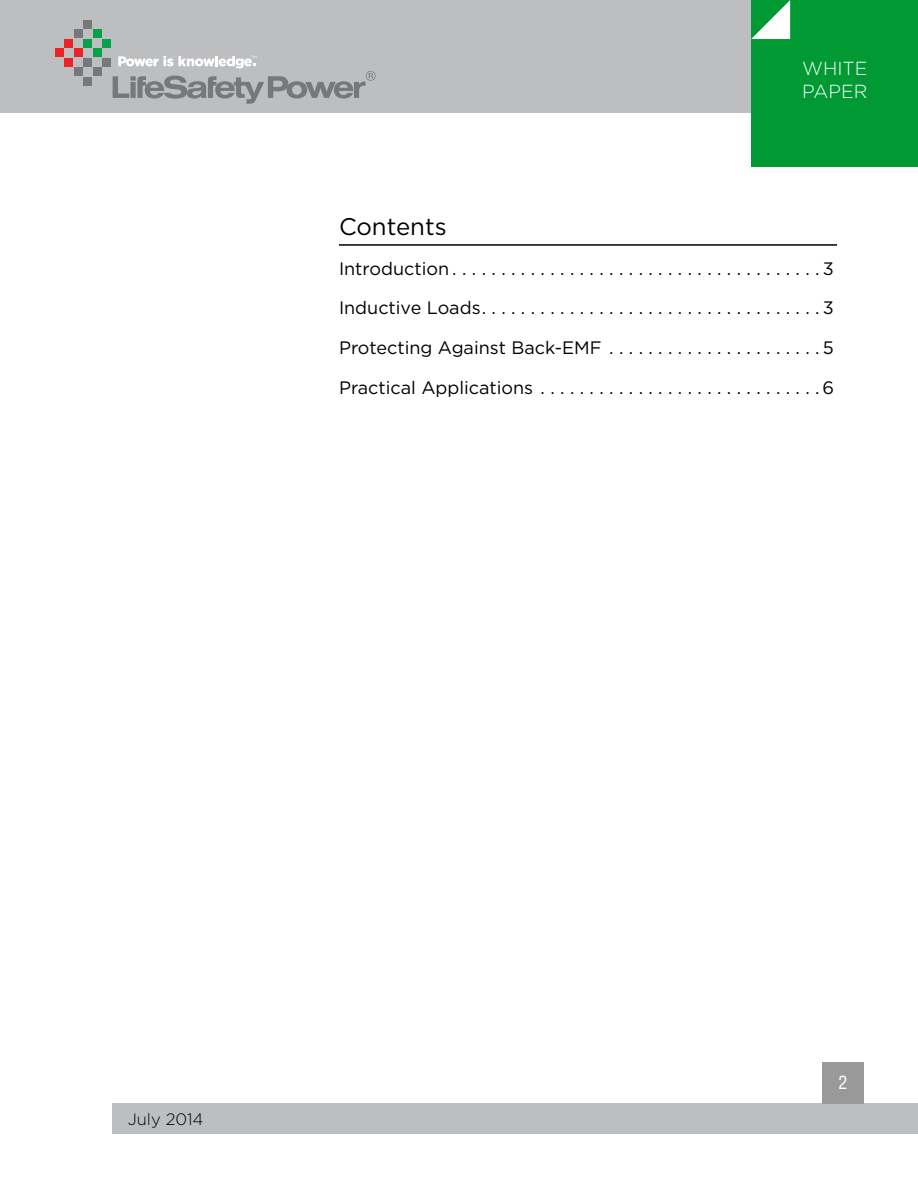
<style>
.page{position:relative;width:918px;height:1188px;background:#fff}
.page>*{position:absolute;margin:0;border:0;box-sizing:border-box;transform-origin:0 0}
.t1{font:24px "Gotham";color:#000}
.t2{font:300 18.9px/22.6px "Gotham";color:#fff}
.t3{font:18px/39.6px "Gotham";color:#000}
.t4{font:condensed 18px "Helvetica LT Std";color:#fff}
.t5{font:300 16.5px "Gotham";color:#000}
</style>
<div class="page">
<div style="left:0;top:0;width:918px;height:112px;background:#bcbec0"></div>
<div style="left:55px;top:49px;width:8px;height:8px;background:#eb2227"></div>
<div style="left:65px;top:39px;width:8px;height:8px;background:#eb2227"></div>
<div style="left:74px;top:49px;width:8px;height:8px;background:#eb2227"></div>
<div style="left:65px;top:58px;width:8px;height:8px;background:#eb2227"></div>
<div style="left:74px;top:68px;width:8px;height:8px;background:#77787b"></div>
<div style="left:84px;top:58px;width:8px;height:8px;background:#77787b"></div>
<div style="left:93px;top:68px;width:8px;height:8px;background:#77787b"></div>
<div style="left:103px;top:58px;width:8px;height:8px;background:#77787b"></div>
<div style="left:74px;top:30px;width:8px;height:8px;background:#77787b"></div>
<div style="left:84px;top:20px;width:8px;height:8px;background:#77787b"></div>
<div style="left:84px;top:77px;width:8px;height:8px;background:#77787b"></div>
<div style="left:84px;top:39px;width:8px;height:8px;background:#06a14b"></div>
<div style="left:93px;top:30px;width:8px;height:8px;background:#06a14b"></div>
<div style="left:103px;top:39px;width:8px;height:8px;background:#06a14b"></div>
<div style="left:93px;top:49px;width:8px;height:8px;background:#06a14b"></div>
<svg style="left:113px;top:56px;width:263px;height:48px"></svg>
<div style="left:751px;top:0;width:167px;height:167px;background:#093"></div>
<svg style="left:751px;top:0;width:39px;height:39px"></svg>
<div style="left:112px;top:1104px;width:806px;height:30px;background:#bcbec0"></div>
<div style="left:822px;top:1063px;width:41px;height:41px;background:#999"></div>
<hr style="left:339px;top:244px;width:498px;height:2px;background:#000">
<p class="t2" style="left:802px;top:57px;width:67px">WHITE<br>PAPER</p>
<h1 class="t1" style="left:339px;top:211px;width:109px">Contents</h1>
<p class="t3" style="left:339px;top:248px;width:496px">Introduction . . . . . . . . . . . . . . . . . . . . . . . . . . . . . . . . . . . . . 3</p>
<p class="t3" style="left:339px;top:288px;width:497px">Inductive Loads . . . . . . . . . . . . . . . . . . . . . . . . . . . . . . . . . . 3<br>Protecting Against Back-EMF . . . . . . . . . . . . . . . . . . . . . 5</p>
<p class="t3" style="left:339px;top:367px;width:496px">Practical Applications . . . . . . . . . . . . . . . . . . . . . . . . . . . . 6</p>
<p class="t5" style="left:128px;top:1108px;width:77px">July 2014</p>
<p class="t4" style="left:838px;top:1071px;width:10px">2</p>
</div>
